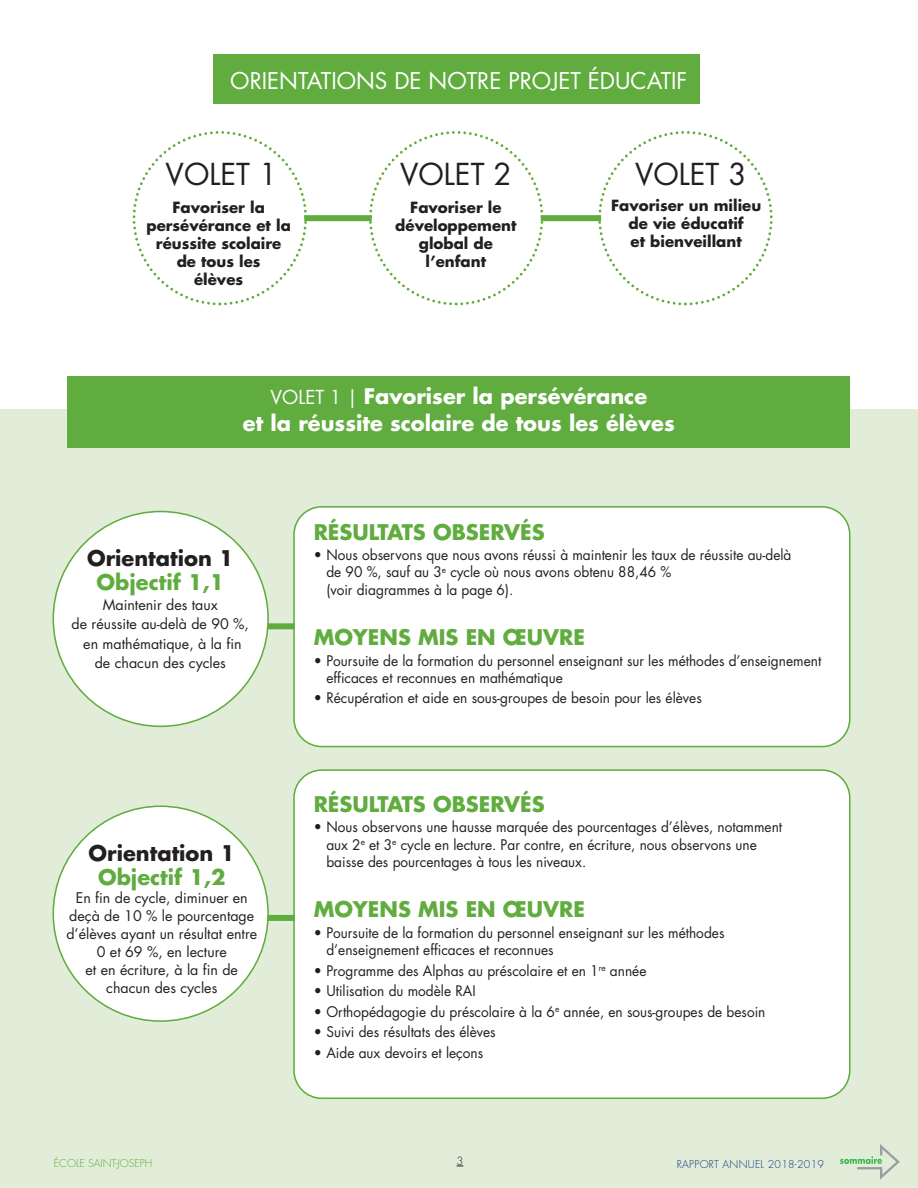
<style>
.page{position:relative;width:918px;height:1188px;background:#fff}
.page>*{position:absolute;margin:0;border:0;box-sizing:border-box;transform-origin:0 0}
.t1{font:29.4px "Futura";color:#231f20}
.t2{font:22.5px "Futura";color:#fff}
.t3{font:700 21px "Futura";color:#60ac3e}
.t4{font:700 21px/27px "Futura";color:#fff;text-align:center}
.t5{font:700 21px "Futura";color:#231f20}
.t6{font:700 15px/18px "Futura";color:#231f20;text-align:center}
.t7{font:14.25px/17.2px "Futura";color:#231f20;scale:.96 1}
.t8{font:14.25px/18px "Futura";color:#231f20;text-align:center}
.t9{font:300 11.1px "Futura";color:#231f20}
.t10{font:300 10.5px "Futura";letter-spacing:.025em;color:#113880}
.t11{font:300 10.5px "Futura";color:#60ac3e}
.s1{font-weight:400;font-size:18.75px}
</style>
<div class="page">
<div style="left:0;top:409px;width:918px;height:779px;background:#e1edd8"></div>
<div style="left:213px;top:54px;width:487px;height:49px;background:#60ac3e"></div>
<div style="left:541px;top:215px;width:112px;height:6px;background:#60ac3e"></div>
<div style="left:260px;top:215px;width:113px;height:6px;background:#60ac3e"></div>
<svg style="left:368px;top:131px;width:177px;height:175px"></svg>
<svg style="left:597px;top:131px;width:176px;height:175px"></svg>
<svg style="left:132px;top:131px;width:177px;height:175px"></svg>
<svg style="left:840px;top:1144px;width:60px;height:36px"></svg>
<div style="left:252px;top:915px;width:124px;height:6px;background:#60ac3e"></div>
<svg style="left:52px;top:805px;width:217px;height:217px"></svg>
<div style="left:293px;top:769px;width:558px;height:330px;background:#fff"></div>
<div style="left:68px;top:376px;width:782px;height:72px;background:#60ac3e"></div>
<div style="left:252px;top:623px;width:124px;height:6px;background:#60ac3e"></div>
<svg style="left:52px;top:511px;width:217px;height:216px"></svg>
<div style="left:293px;top:506px;width:558px;height:241px;background:#fff"></div>
<h2 class="t2" style="left:230px;top:71px;width:459px">ORIENTATIONS DE NOTRE PROJET ÉDUCATIF</h2>
<h1 class="t1" style="left:166px;top:161px;width:113px">VOLET 1</h1>
<h1 class="t1" style="left:400px;top:161px;width:113px">VOLET 2</h1>
<h1 class="t1" style="left:635px;top:161px;width:113px">VOLET 3</h1>
<p class="t6" style="left:146px;top:200px;width:146px">Favoriser la persévérance et la réussite scolaire de tous les<br>élèves</p>
<p class="t6" style="left:395px;top:200px;width:123px">Favoriser le développement global de l’enfant</p>
<p class="t6" style="left:611px;top:198px;width:152px">Favoriser un milieu de vie éducatif<br>et bienveillant</p>
<h3 class="t4" style="left:243px;top:385px;width:433px"><span class="s1">VOLET 1 |</span> Favoriser la persévérance<br>et la réussite scolaire de tous les élèves</h3>
<h3 class="t5" style="left:87px;top:549px;width:148px">Orientation 1</h3>
<h3 class="t3" style="left:97px;top:573px;width:129px">Objectif 1,1</h3>
<p class="t8" style="left:72px;top:596px;width:179px;line-height:19.5px">Maintenir des taux<br>de réussite au-delà de 90 %, en mathématique, à la fin de chacun des cycles</p>
<h3 class="t5" style="left:89px;top:844px;width:148px">Orientation 1</h3>
<h3 class="t3" style="left:98px;top:868px;width:129px">Objectif 1,2</h3>
<p class="t8" style="left:66px;top:890px;width:192px">En fin de cycle, diminuer en deçà de 10 % le pourcentage d’élèves ayant un résultat entre<br>0 et 69 %, en lecture<br>et en écriture, à la fin de chacun des cycles</p>
<h3 class="t3" style="left:314px;top:522px;width:233px">RÉSULTATS OBSERVÉS</h3>
<p class="t7" style="left:326px;top:547px;width:486px;text-indent:-13px">• Nous observons que nous avons réussi à maintenir les taux de réussite au-delà de 90 %, sauf au 3<sup>e</sup> cycle où nous avons obtenu 88,46 %<br>(voir diagrammes à la page 6).</p>
<h3 class="t3" style="left:314px;top:628px;width:273px">MOYENS MIS EN ŒUVRE</h3>
<p class="t7" style="left:326px;top:653px;width:517px;text-indent:-13px">• Poursuite de la formation du personnel enseignant sur les méthodes d’enseignement efficaces et reconnues en mathématique</p>
<p class="t7" style="left:314px;top:691px;width:406px">• Récupération et aide en sous-groupes de besoin pour les élèves</p>
<h3 class="t3" style="left:314px;top:794px;width:233px">RÉSULTATS OBSERVÉS</h3>
<p class="t7" style="left:326px;top:820px;width:476px;text-indent:-13px">• Nous observons une hausse marquée des pourcentages d’élèves, notamment aux 2<sup>e</sup> et 3<sup>e</sup> cycle en lecture. Par contre, en écriture, nous observons une baisse des pourcentages à tous les niveaux.</p>
<h3 class="t3" style="left:314px;top:900px;width:273px">MOYENS MIS EN ŒUVRE</h3>
<p class="t7" style="left:326px;top:925px;width:416px;text-indent:-13px">• Poursuite de la formation du personnel enseignant sur les méthodes d’enseignement efficaces et reconnues</p>
<p class="t7" style="left:314px;top:963px;width:348px">• Programme des Alphas au préscolaire et en 1<sup>re</sup> année</p>
<p class="t7" style="left:314px;top:983px;width:170px">• Utilisation du modèle RAI</p>
<p class="t7" style="left:314px;top:1004px;width:472px">• Orthopédagogie du préscolaire à la 6<sup>e</sup> année, en sous-groupes de besoin</p>
<p class="t7" style="left:314px;top:1024px;width:191px">• Suivi des résultats des élèves</p>
<p class="t7" style="left:314px;top:1045px;width:178px">• Aide aux devoirs et leçons</p>
<p class="t11" style="left:54px;top:1158px;width:100px">ÉCOLE SAINT-JOSEPH</p>
<p class="t9" style="left:457px;top:1156px;width:8px">3</p>
<p class="t10" style="left:677px;top:1159px;width:149px">RAPPORT ANNUEL 2018-2019</p>
</div>
